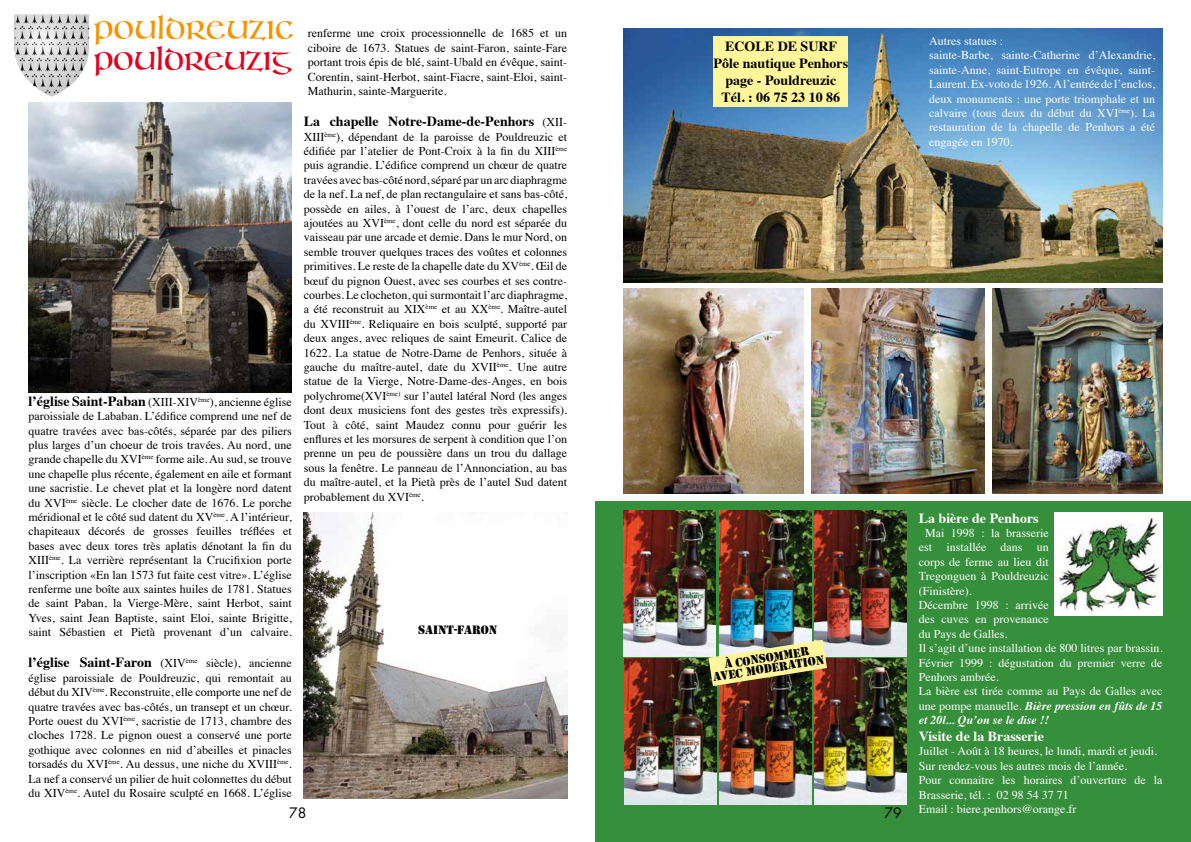
<style>
.page{position:relative;width:1191px;height:842px;background:#fff}
.page>*{position:absolute;margin:0;border:0;box-sizing:border-box;transform-origin:0 0}
.t1{font:36px "Kells";letter-spacing:.01em;color:#f39400}
.t2{font:36px "Kells";color:#e2001a}
.t3{font:700 14px/16.8px "Times";color:#000;text-align:center}
.t4{font:700 14px "Times";color:#fff}
.t5{font:14px "Futura";color:#000}
.t6{font:12.6px/10.7px "Stencil";color:#000;text-align:center}
.t7{font:12px/14.4px "Times";color:#000;text-align:justify}
.t8{font:12px/14.4px "Times";color:#fff}
.s1{font-weight:400;font-size:12px}
.s2{font-weight:700;font-size:14px}
.s3{font-weight:700;font-style:italic}
</style>
<div class="page">
<div style="left:595px;top:501px;width:596px;height:341px;background:#368f3b"></div>
<img style="left:624px;top:28px;width:538px;height:255px">
<img style="left:624px;top:289px;width:179px;height:204px">
<img style="left:811px;top:289px;width:173px;height:204px">
<img style="left:992px;top:289px;width:170px;height:204px">
<img style="left:14px;top:15px;width:72px;height:82px">
<img style="left:304px;top:512px;width:263px;height:287px">
<img style="left:28px;top:102px;width:264px;height:290px">
<img style="left:624px;top:511px;width:91px;height:145px">
<img style="left:719px;top:511px;width:92px;height:129px">
<img style="left:815px;top:511px;width:91px;height:145px">
<img style="left:624px;top:659px;width:92px;height:145px">
<img style="left:719px;top:686px;width:92px;height:118px">
<img style="left:815px;top:659px;width:91px;height:145px">
<img style="left:1054px;top:512px;width:108px;height:103px">
<img style="left:708px;top:640px;width:119px;height:46px">
<div style="left:400px;top:615px;width:115px;height:29px;background:#fff"></div>
<div style="left:713px;top:36px;width:135px;height:71px;background:#fff59b"></div>
<h1 class="t1" style="left:94px;top:14px;width:203px">pouldreuzic</h1>
<h1 class="t2" style="left:94px;top:45px;width:201px">pouldreuzig</h1>
<p class="t8" style="left:929px;top:33px;width:227px">Autres statues :<br>sainte-Barbe, sainte-Catherine d’Alexandrie, sainte-Anne, saint-Eutrope en évêque, saint-Laurent. Ex-voto de 1926. A l’entrée de l’enclos, deux monuments : une porte triomphale et un calvaire (tous deux du début du XVI<sup>ème</sup>). La restauration de la chapelle de Penhors a été engagée en 1970.</p>
<p class="t7" style="left:308px;top:25px;width:261px">renferme une croix processionnelle de 1685 et un ciboire de 1673. Statues de saint-Faron, sainte-Fare portant trois épis de blé, saint-Ubald en évêque, saint-Corentin, saint-Herbot, saint-Fiacre, saint-Eloi, saint-Mathurin, sainte-Marguerite.</p>
<p class="t3" style="left:304px;top:112px;width:265px">La chapelle Notre-Dame-de-Penhors <span class="s1">(XII-</span></p>
<p class="t7" style="left:304px;top:128px;width:265px">XIII<sup>ème</sup>), dépendant de la paroisse de Pouldreuzic et édifiée par l’atelier de Pont-Croix à la fin du XIII<sup>ème </sup>puis agrandie. L’édifice comprend un chœur de quatre travées avec bas-côté nord, séparé par un arc diaphragme de la nef. La nef, de plan rectangulaire et sans bas-côté, possède en ailes, à l’ouest de l’arc, deux chapelles ajoutées au XVI<sup>ème</sup>, dont celle du nord est séparée du vaisseau par une arcade et demie. Dans le mur Nord, on semble trouver quelques traces des voûtes et colonnes primitives. Le reste de la chapelle date du XV<sup>ème</sup>. Œil de bœuf du pignon Ouest, avec ses courbes et ses contre&shy;courbes. Le clocheton, qui surmontait l’arc diaphragme, a été reconstruit au XIX<sup>ème</sup> et au XX<sup>ème</sup>. Maître-autel du XVIII<sup>ème</sup>. Reliquaire en bois sculpté, supporté par deux anges, avec reliques de saint Emeurit. Calice de 1622. La statue de Notre-Dame de Penhors, située à gauche du maître-autel, date du XVII<sup>ème</sup>. Une autre statue de la Vierge, Notre-Dame-des-Anges, en bois polychrome(XVI<sup>ème)</sup> sur l’autel latéral Nord (les anges dont deux musiciens font des gestes très expressifs).<br>Tout à côté, saint Maudez connu pour guérir les enflures et les morsures de serpent à condition que l’on prenne un peu de poussière dans un trou du dallage sous la fenêtre. Le panneau de l’Annonciation, au bas du maître-autel, et la Pietà près de l’autel Sud datent probablement du XVI<sup>ème</sup>.</p>
<p class="t3" style="left:713px;top:37px;width:136px">ECOLE DE SURF<br>Pôle nautique Penhors page - Pouldreuzic<br>Tél. : 06 75 23 10 86</p>
<p class="t7" style="left:28px;top:394px;width:265px"><span class="s2">l’église Saint-Paban</span> (XIII-XIV<sup>ème</sup>), ancienne église paroissiale de Lababan. L’édifice comprend une nef de quatre travées avec bas-côtés, séparée par des piliers plus larges d’un choeur de trois travées. Au nord, une grande chapelle du XVI<sup>ème</sup> forme aile. Au sud, se trouve une chapelle plus récente, également en aile et formant une sacristie. Le chevet plat et la longère nord datent du XVI<sup>ème</sup> siècle. Le clocher date de 1676. Le porche méridional et le côté sud datent du XV<sup>ème</sup>. A l’intérieur, chapiteaux décorés de grosses feuilles tréflées et bases avec deux tores très aplatis dénotant la fin du XIII<sup>ème</sup>. La verrière représentant la Crucifixion porte l’inscription «En lan 1573 fut faite cest vitre». L’église renferme une boîte aux saintes huiles de 1781. Statues de saint Paban, la Vierge-Mère, saint Herbot, saint Yves, saint Jean Baptiste, saint Eloi, sainte Brigitte, saint Sébastien et Pietà provenant d’un calvaire.</p>
<p class="t7" style="left:28px;top:655px;width:265px"><span class="s2">l’église Saint-Faron</span> (XIV<sup>ème</sup> siècle), ancienne église paroissiale de Pouldreuzic, qui remontait au début du XIV<sup>ème</sup>. Reconstruite, elle comporte une nef de quatre travées avec bas-côtés, un transept et un chœur.<br>Porte ouest du XVI<sup>ème</sup>, sacristie de 1713, chambre des cloches 1728. Le pignon ouest a conservé une porte gothique avec colonnes en nid d’abeilles et pinacles torsadés du XVI<sup>ème</sup>. Au dessus, une niche du XVIII<sup>ème</sup>.<br>La nef a conservé un pilier de huit colonnettes du début du XIV<sup>ème</sup>. Autel du Rosaire sculpté en 1668. L’église</p>
<p class="t4" style="left:918px;top:504px;width:121px">La bière de Penhors</p>
<p class="t8" style="left:918px;top:525px;width:245px;text-indent:6px">Mai 1998 : la brasserie<br>est installée dans un<br>corps de ferme au lieu dit<br>Tregonguen à Pouldreuzic<br>(Finistère).<br>Décembre 1998 : arrivée<br>des cuves en provenance<br>du Pays de Galles.<br>Il s’agit d’une installation de 800 litres par brassin.<br>Février 1999 : dégustation du premier verre de<br>Penhors ambrée.<br>La bière est tirée comme au Pays de Galles avec une pompe manuelle. <span class="s3">Bière pression en fûts de 15 et 20l... Qu’on se le dise !!</span></p>
<p class="t4" style="left:918px;top:723px;width:127px">Visite de la Brasserie</p>
<p class="t8" style="left:918px;top:743px;width:245px">Juillet - Août à 18 heures, le lundi, mardi et jeudi.<br>Sur rendez-vous les autres mois de l’année.<br>Pour connaitre les horaires d’ouverture de la Brasserie, tél. : 02 98 54 37 71<br>Email : biere.penhors@orange.fr</p>
<p class="t6" style="left:418px;top:624px;width:81px">SAINT-FARON</p>
<p class="t6" style="left:710px;top:661px;width:114px;rotate:-9deg">À CONSOMMER<br>AVEC MODÉRATION</p>
<p class="t5" style="left:289px;top:803px;width:19px">78</p>
<p class="t5" style="left:884px;top:803px;width:19px">79</p>
</div>
